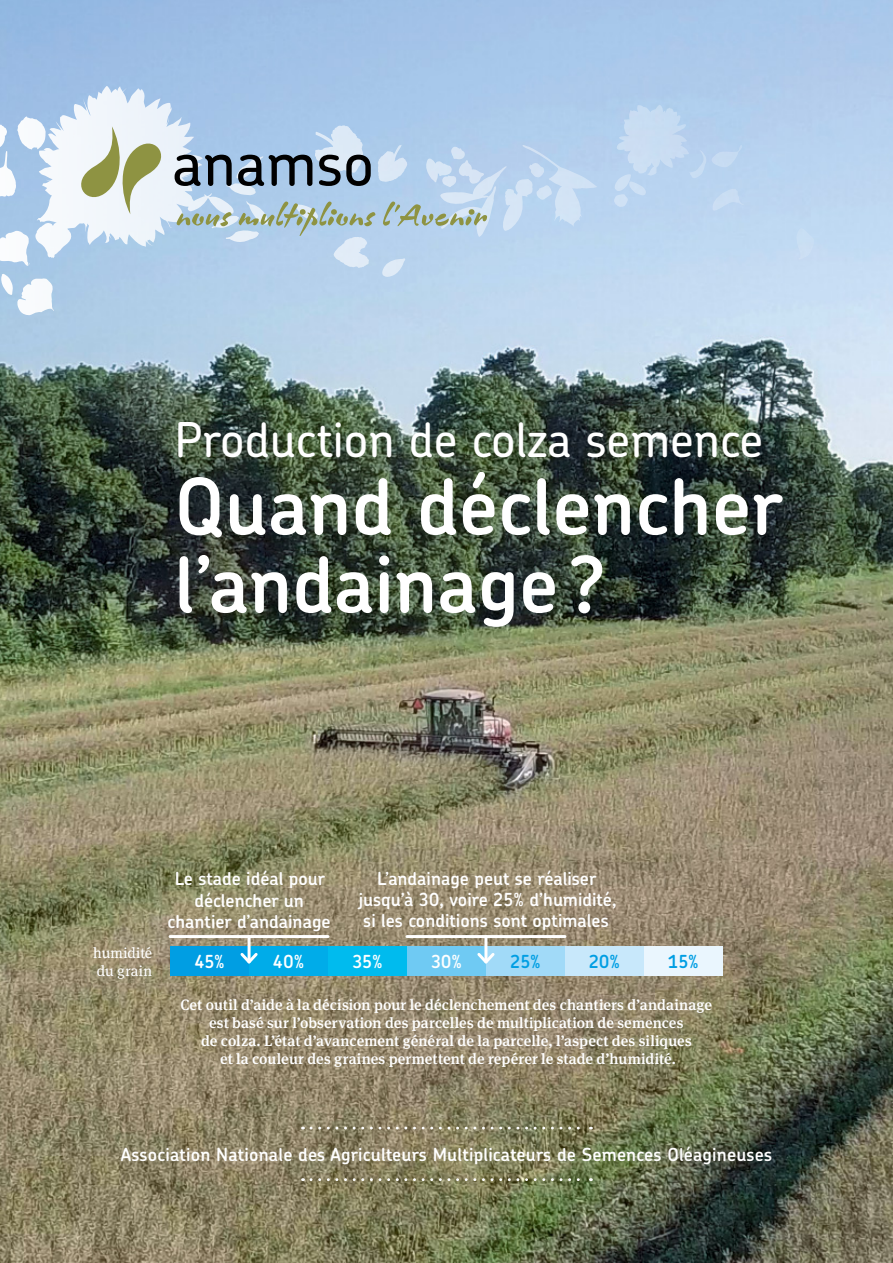
<style>
.page{position:relative;width:893px;height:1263px;background:#fff}
.page>*{position:absolute;margin:0;border:0;box-sizing:border-box;transform-origin:0 0}
.t1{font:600 78px/78px "Chevin Pro";color:#fff}
.t2{font:500 48px "Chevin Pro";color:#fff}
.t3{font:600 18px/21.6px "Chevin Pro";color:#fff;text-align:center}
.t4{font:600 18px "Chevin Pro";color:#009ee3}
.t5{font:500 15px/18px "Meta Serif Pro";letter-spacing:.01em;color:#fff;text-align:center}
.t6{font:15px/18px "Meta Serif Pro";letter-spacing:.01em;color:#fff}
</style>
<div class="page">
<img style="left:0;top:0;width:893px;height:1263px">
<svg style="left:795px;top:228px;width:21px;height:32px"></svg>
<svg style="left:614px;top:104px;width:132px;height:107px;background:#bcd5f0"></svg>
<svg style="left:0;top:85px;width:599px;height:230px;background:#b6cee4"></svg>
<svg style="left:311px;top:1178px;width:280px;height:3px"></svg>
<svg style="left:311px;top:1127px;width:280px;height:2px"></svg>
<div style="left:170px;top:946px;width:79px;height:30px;background:#009ee3"></div>
<div style="left:328px;top:946px;width:79px;height:30px;background:#0be"></div>
<div style="left:565px;top:946px;width:79px;height:30px;background:#c8e8fb"></div>
<div style="left:249px;top:946px;width:79px;height:30px;background:#00ace9"></div>
<div style="left:486px;top:946px;width:79px;height:30px;background:#a1daf8"></div>
<div style="left:407px;top:946px;width:79px;height:30px;background:#6fcaf3"></div>
<div style="left:644px;top:946px;width:79px;height:30px;background:#eaf6fe"></div>
<hr style="left:248px;top:936px;width:3px;height:26px;background:#fff">
<svg style="left:240px;top:950px;width:18px;height:14px"></svg>
<hr style="left:484px;top:936px;width:3px;height:26px;background:#fff">
<svg style="left:477px;top:950px;width:18px;height:14px"></svg>
<hr style="left:170px;top:935px;width:158px;height:3px;background:#fff">
<hr style="left:407px;top:935px;width:158px;height:3px;background:#fff">
<h2 class="t2" style="left:175px;top:407px;width:590px">Production de colza semence</h2>
<h1 class="t1" style="left:175px;top:466px;width:610px">Quand déclencher l’andainage?</h1>
<p class="t6" style="left:93px;top:942px;width:61px">humidité du grain</p>
<p class="t3" style="left:168px;top:867px;width:164px">Le stade idéal pour déclencher un chantier d’andainage</p>
<p class="t3" style="left:359px;top:868px;width:260px;line-height:21px">L’andainage peut se réaliser jusqu’à 30, voire 25% d’humidité, si les conditions sont optimales</p>
<p class="t3" style="left:194px;top:950px;width:32px">45%</p>
<p class="t3" style="left:273px;top:950px;width:33px">40%</p>
<p class="t3" style="left:352px;top:950px;width:32px">35%</p>
<p class="t3" style="left:431px;top:950px;width:32px">30%</p>
<p class="t4" style="left:510px;top:949px;width:32px">25%</p>
<p class="t4" style="left:589px;top:949px;width:33px">20%</p>
<p class="t4" style="left:668px;top:949px;width:32px">15%</p>
<p class="t5" style="left:180px;top:994px;width:533px">Cet outil d’aide à la décision pour le déclenchement des chantiers d’andainage est basé sur l’observation des parcelles de multiplication de semences<br>de colza. L’état d’avancement général de la parcelle, l’aspect des siliques<br>et la couleur des graines permettent de repérer le stade d’humidité.</p>
<p class="t3" style="left:121px;top:1143px;width:653px">Association Nationale des Agriculteurs Multiplicateurs de Semences Oléagineuses</p>
</div>
